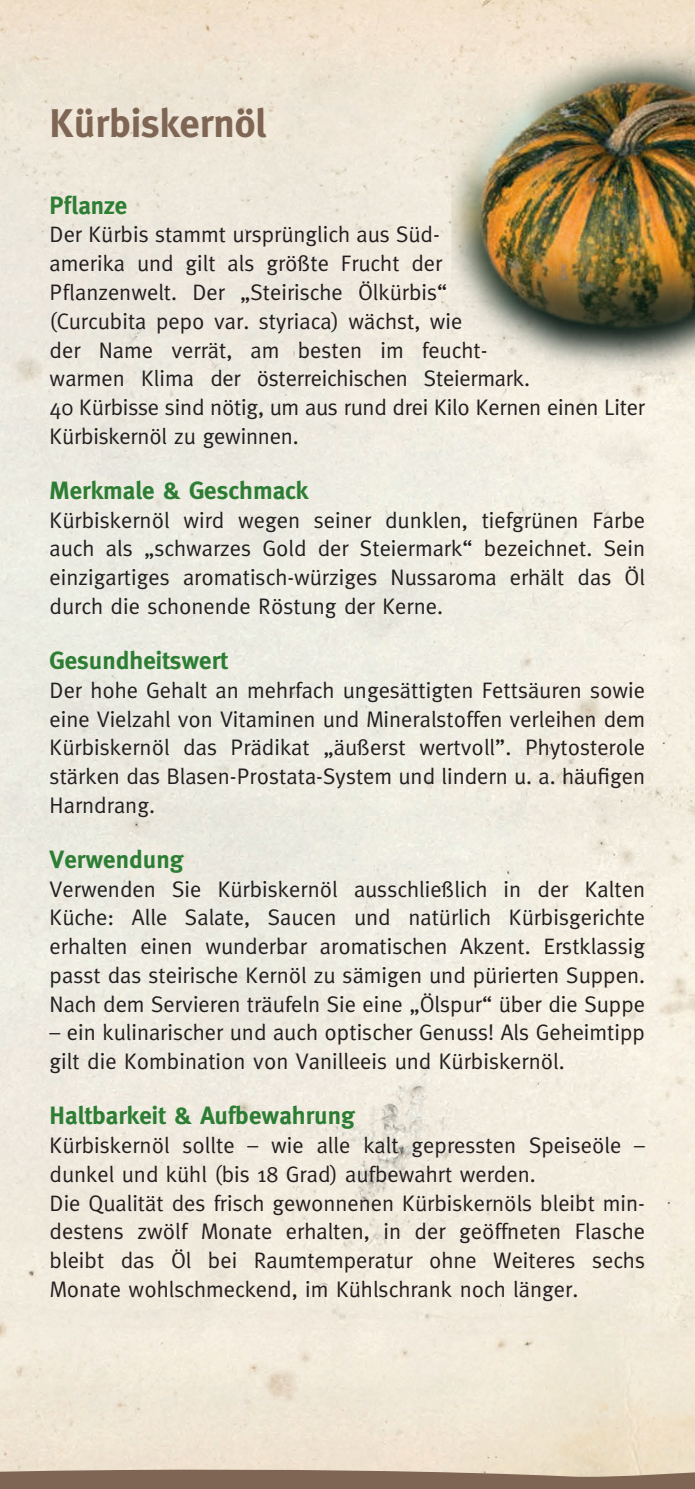
<style>
.page{position:relative;width:695px;height:1489px;background:#fff}
.page>*{position:absolute;margin:0;border:0;box-sizing:border-box;transform-origin:0 0}
.t1{font:700 40px "Meta";color:#7f6654}
.t2{font:700 25px "Meta";color:#2d7e34}
.t3{font:22.5px/28.8px "Meta";color:#231f20}
</style>
<div class="page">
<img style="left:0;top:0;width:694px;height:1451px">
<svg style="left:0;top:1451px;width:694px;height:37px;background:#bdab97"></svg>
<img style="left:451px;top:27px;width:243px;height:373px">
<h1 class="t1" style="left:50px;top:100px;width:218px">Kürbiskernöl</h1>
<p class="t2" style="left:50px;top:190px;width:79px">Pflanze</p>
<p class="t3" style="left:50px;top:220px;width:597px">Der Kürbis stammt ursprünglich aus Süd-<br>amerika und gilt als größte Frucht der<br>Pflanzenwelt. Der „Steirische Ölkürbis“<br>(Curcubita pepo var. styriaca) wächst, wie<br>der Name verrät, am besten im feucht-<br>warmen Klima der österreichischen Steiermark.<br>40 Kürbisse sind nötig, um aus rund drei Kilo Kernen einen Liter Kürbiskernöl zu gewinnen.</p>
<p class="t2" style="left:50px;top:475px;width:260px">Merkmale &amp; Geschmack</p>
<p class="t3" style="left:50px;top:505px;width:597px;text-align:justify">Kürbiskernöl wird wegen seiner dunklen, tiefgrünen Farbe auch als „schwarzes Gold der Steiermark“ bezeichnet. Sein einzigartiges aromatisch-würziges Nussaroma erhält das Öl durch die schonende Röstung der Kerne.</p>
<p class="t2" style="left:50px;top:646px;width:180px">Gesundheitswert</p>
<p class="t3" style="left:50px;top:675px;width:597px;text-align:justify">Der hohe Gehalt an mehrfach ungesättigten Fettsäuren sowie eine Vielzahl von Vitaminen und Mineralstoffen verleihen dem Kürbiskernöl das Prädikat „äußerst wertvoll”. Phytosterole stärken das Blasen-Prostata-System und lindern u. a. häufigen Harndrang.</p>
<p class="t2" style="left:50px;top:844px;width:135px">Verwendung</p>
<p class="t3" style="left:50px;top:874px;width:597px;text-align:justify">Verwenden Sie Kürbiskernöl ausschließlich in der Kalten Küche: Alle Salate, Saucen und natürlich Kürbisgerichte erhalten einen wunderbar aromatischen Akzent. Erstklassig passt das steirische Kernöl zu sämigen und pürierten Suppen.<br>Nach dem Servieren träufeln Sie eine „Ölspur“ über die Suppe</p>
<p class="t3" style="left:50px;top:1017px;width:597px">– ein kulinarischer und auch optischer Genuss! Als Geheimtipp gilt die Kombination von Vanilleeis und Kürbiskernöl.</p>
<p class="t2" style="left:50px;top:1101px;width:306px">Haltbarkeit &amp; Aufbewahrung</p>
<p class="t3" style="left:50px;top:1130px;width:597px">Kürbiskernöl sollte – wie alle kalt gepressten Speiseöle – dunkel und kühl (bis 18 Grad) aufbewahrt werden.<br>Die Qualität des frisch gewonnenen Kürbiskernöls bleibt min&shy;destens zwölf Monate erhalten, in der geöffneten Flasche bleibt das Öl bei Raumtemperatur ohne Weiteres sechs Monate wohlschmeckend, im Kühlschrank noch länger.</p>
</div>
